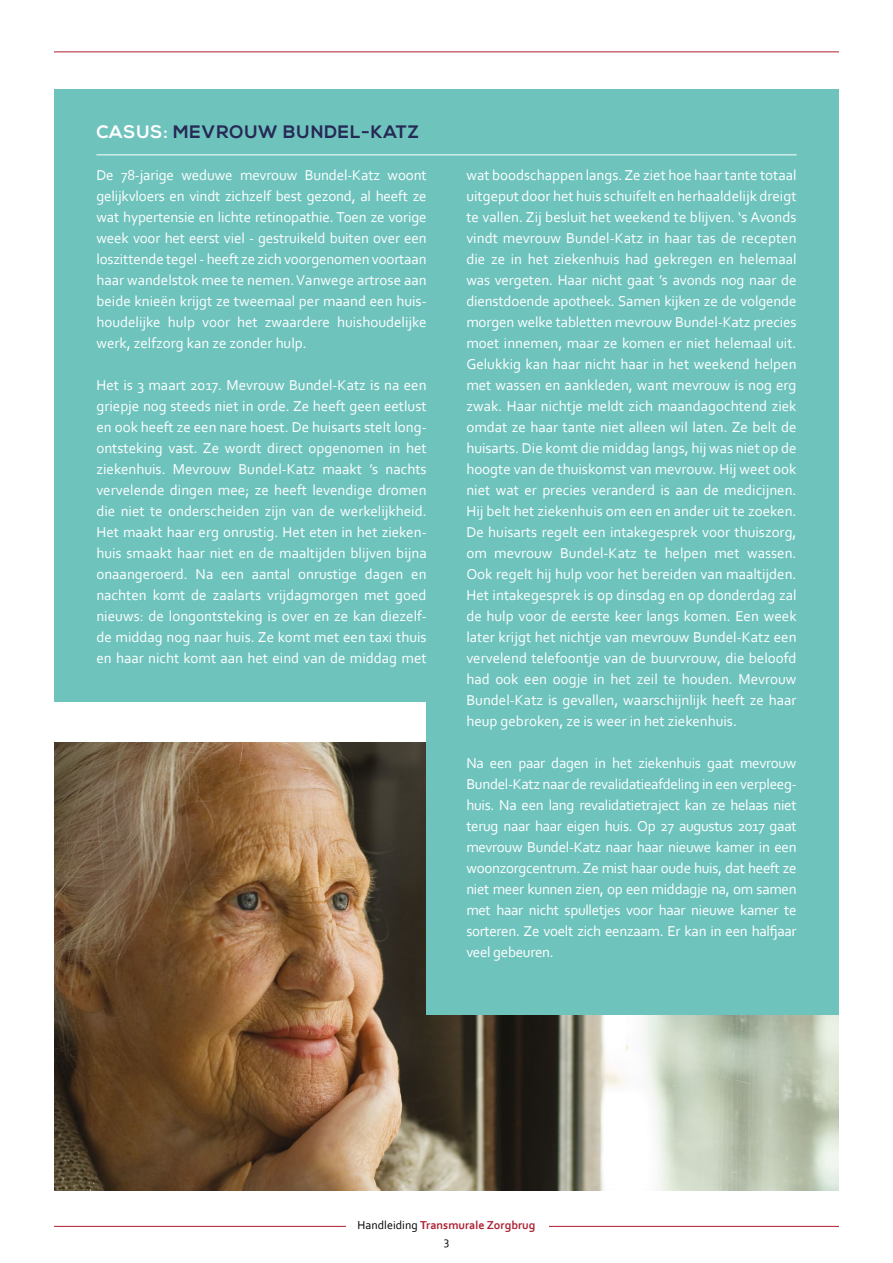
<style>
.page{position:relative;width:893px;height:1263px;background:#fff}
.page>*{position:absolute;margin:0;border:0;box-sizing:border-box;transform-origin:0 0}
.t1{font:700 18px "Nexa";letter-spacing:.05em;color:#262955}
.t2{font:15px/21px "Corbel";color:#fff;text-align:justify}
.t3{font:700 12px/16.5px "Corbel";color:#ac1f32;text-align:center}
.s1{color:#fff}
.s2{font-weight:400;color:#000}
</style>
<div class="page">
<hr style="left:54px;top:51px;width:785px;height:1px;background:#ac1f32">
<hr style="left:54px;top:1226px;width:785px;height:1px;background:#ac1f32">
<div style="left:346px;top:1218px;width:203px;height:23px;background:#fff"></div>
<img style="left:54px;top:743px;width:785px;height:448px">
<div style="left:427px;top:98px;width:412px;height:916px;background:#6ec3bd"></div>
<div style="left:54px;top:89px;width:785px;height:613px;background:#6ec3bd"></div>
<hr style="left:96px;top:154px;width:701px;height:1px;background:#fff">
<p class="t1" style="left:96px;top:121px;width:324px"><span class="s1">CASUS:</span> MEVROUW BUNDEL-KATZ</p>
<p class="t2" style="left:96px;top:164px;width:332px">De 78-jarige weduwe mevrouw Bundel-Katz woont gelijkvloers en vindt zichzelf best gezond, al heeft ze wat hypertensie en lichte retinopathie. Toen ze vorige week voor het eerst viel - gestruikeld buiten over een loszittende tegel - heeft ze zich voorgenomen voortaan haar wandelstok mee te nemen. Vanwege artrose aan beide knieën krijgt ze tweemaal per maand een huis&shy;houdelijke hulp voor het zwaardere huishoudelijke werk, zelfzorg kan ze zonder hulp.</p>
<p class="t2" style="left:96px;top:374px;width:332px">Het is 3 maart 2017. Mevrouw Bundel-Katz is na een griepje nog steeds niet in orde. Ze heeft geen eetlust en ook heeft ze een nare hoest. De huisarts stelt long&shy;ontsteking vast. Ze wordt direct opgenomen in het ziekenhuis. Mevrouw Bundel-Katz maakt ’s nachts vervelende dingen mee; ze heeft levendige dromen die niet te onderscheiden zijn van de werkelijkheid.<br>Het maakt haar erg onrustig. Het eten in het zieken&shy;huis smaakt haar niet en de maaltijden blijven bijna onaangeroerd. Na een aantal onrustige dagen en nachten komt de zaalarts vrijdagmorgen met goed nieuws: de longontsteking is over en ze kan diezelf&shy;de middag nog naar huis. Ze komt met een taxi thuis en haar nicht komt aan het eind van de middag met</p>
<p class="t2" style="left:466px;top:164px;width:332px">wat boodschappen langs. Ze ziet hoe haar tante totaal uitgeput door het huis schuifelt en herhaaldelijk dreigt te vallen. Zij besluit het weekend te blijven. ‘s Avonds vindt mevrouw Bundel-Katz in haar tas de recepten die ze in het ziekenhuis had gekregen en helemaal was vergeten. Haar nicht gaat ’s avonds nog naar de dienstdoende apotheek. Samen kijken ze de volgende morgen welke tabletten mevrouw Bundel-Katz precies moet innemen, maar ze komen er niet helemaal uit.<br>Gelukkig kan haar nicht haar in het weekend helpen met wassen en aankleden, want mevrouw is nog erg zwak. Haar nichtje meldt zich maandagochtend ziek omdat ze haar tante niet alleen wil laten. Ze belt de huisarts. Die komt die middag langs, hij was niet op de hoogte van de thuiskomst van mevrouw. Hij weet ook niet wat er precies veranderd is aan de medicijnen.<br>Hij belt het ziekenhuis om een en ander uit te zoeken.<br>De huisarts regelt een intakegesprek voor thuiszorg, om mevrouw Bundel-Katz te helpen met wassen.<br>Ook regelt hij hulp voor het bereiden van maaltijden.<br>Het intakegesprek is op dinsdag en op donderdag zal de hulp voor de eerste keer langs komen. Een week later krijgt het nichtje van mevrouw Bundel-Katz een vervelend telefoontje van de buurvrouw, die beloofd had ook een oogje in het zeil te houden. Mevrouw Bundel-Katz is gevallen, waarschijnlijk heeft ze haar heup gebroken, ze is weer in het ziekenhuis.</p>
<p class="t2" style="left:466px;top:752px;width:332px">Na een paar dagen in het ziekenhuis gaat mevrouw Bundel-Katz naar de revalidatieafdeling in een verpleeg&shy;huis. Na een lang revalidatietraject kan ze helaas niet terug naar haar eigen huis. Op 27 augustus 2017 gaat mevrouw Bundel-Katz naar haar nieuwe kamer in een woonzorgcentrum. Ze mist haar oude huis, dat heeft ze niet meer kunnen zien, op een middagje na, om samen met haar nicht spulletjes voor haar nieuwe kamer te sorteren. Ze voelt zich eenzaam. Er kan in een halfjaar veel gebeuren.</p>
<p class="t3" style="left:358px;top:1216px;width:179px"><span class="s2">Handleiding</span> Transmurale Zorgbrug<br><span class="s2">3</span></p>
</div>
